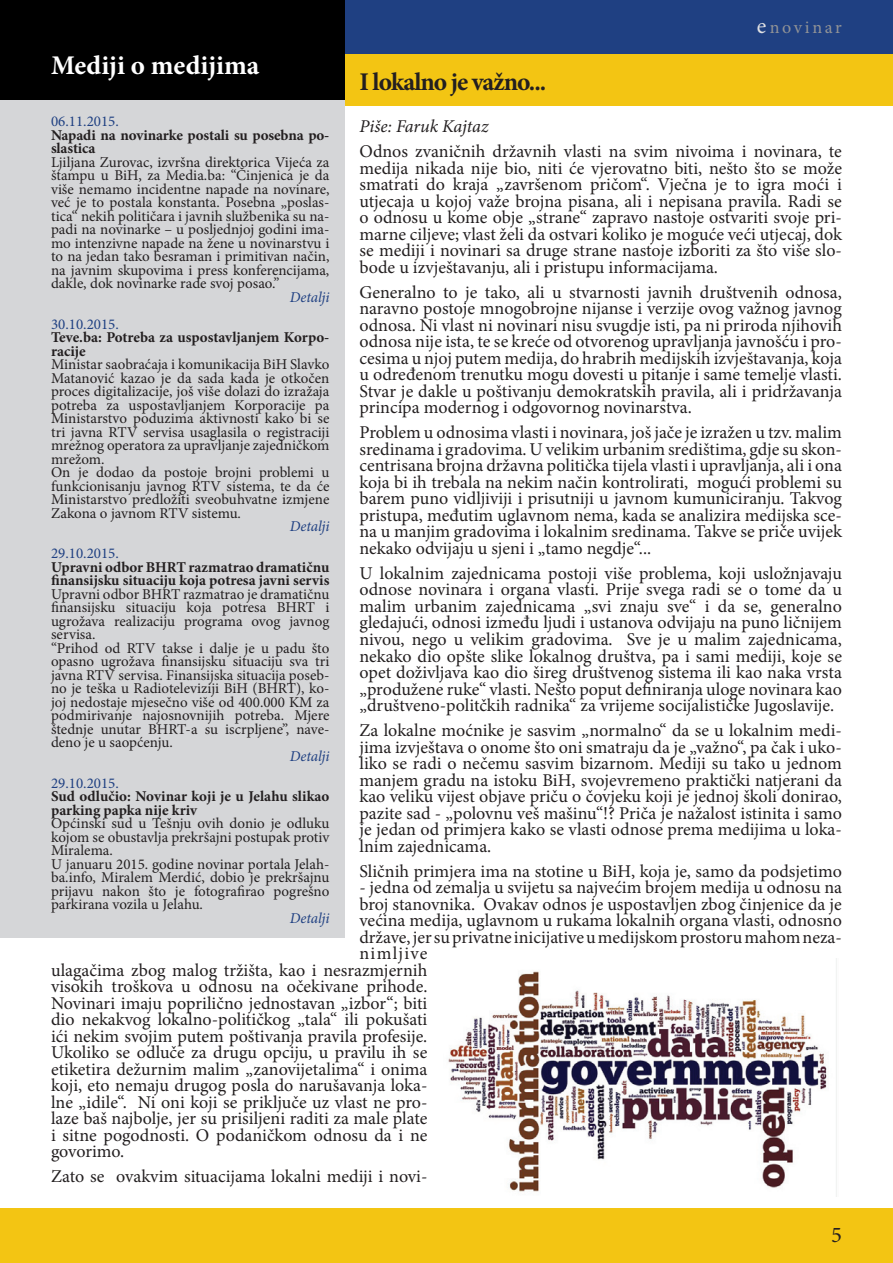
<style>
.page{position:relative;width:893px;height:1263px;background:#fff}
.page>*{position:absolute;margin:0;border:0;box-sizing:border-box;transform-origin:0 0}
.t1{font:700 27px "Minion Pro";color:#fff}
.t2{font:700 25.5px "Minion Pro";letter-spacing:-.04em;color:#231f20}
.t3{font:22.5px "Minion Pro";color:#231f20}
.t4{font:18px/16.5px "Minion Pro";color:#231f20;text-align:justify}
.t5{font:italic 18px "Minion Pro";letter-spacing:-.005em;color:#231f20}
.t6{font:18px "Minion Pro";letter-spacing:.145em;color:#919396}
.t7{font:18px "Minion Pro";letter-spacing:.07em;color:#231f20}
.t8{font:15px/13.5px "Minion Pro";color:#231f20}
.t9{font:700 15px/13.5px "Minion Pro";letter-spacing:-.005em;color:#231f20}
.t10{font:15px "Minion Pro";color:#1f4082}
.t11{font:italic 15px "Minion Pro";letter-spacing:-.01em;color:#1f4082}
.s1{font-size:22.5px;color:#e0e1e3}
</style>
<div class="page">
<div style="left:0;top:1209px;width:893px;height:54px;background:#f3c513"></div>
<div style="left:0;top:0;width:893px;height:54px;background:#1f4082"></div>
<div style="left:0;top:54px;width:893px;height:51px;background:#f3c513"></div>
<div style="left:0;top:0;width:344px;height:102px;background:#000"></div>
<div style="left:0;top:100px;width:344px;height:838px;background:#d5d6d8"></div>
<img style="left:448px;top:959px;width:389px;height:237px">
<p class="t6" style="left:757px;top:16px;width:87px"><span class="s1">e</span>novinar</p>
<h1 class="t1" style="left:51px;top:46px;width:210px">Mediji o medijima</h1>
<p class="t10" style="left:51px;top:112px;width:69px">06.11.2015.</p>
<p class="t9" style="left:51px;top:128px;width:280px">Napadi na novinarke postali su posebna po&shy;slastica</p>
<p class="t8" style="left:51px;top:155px;width:280px;text-align:justify">Ljiljana Zurovac, izvršna direktorica Vijeća za štampu u BiH, za Media.ba: “Činjenica je da više nemamo incidentne napade na novinare, već je to postala konstanta. Posebna „poslas&shy;tica“ nekih političara i javnih službenika su na&shy;padi na novinarke – u posljednjoj godini ima&shy;mo intenzivne napade na žene u novinarstvu i to na jedan tako besraman i primitivan način, na javnim skupovima i press konferencijama, dakle, dok novinarke rade svoj posao.”</p>
<p class="t11" style="left:290px;top:287px;width:41px">Detalji</p>
<p class="t10" style="left:51px;top:314px;width:69px">30.10.2015.</p>
<p class="t9" style="left:51px;top:331px;width:280px">Teve.ba: Potreba za uspostavljanjem Korpo&shy;racije</p>
<p class="t8" style="left:51px;top:358px;width:280px">Ministar saobraćaja i komunikacija BiH Slavko Matanović kazao je da sada kada je otkočen proces digitalizacije, još više dolazi do izražaja potreba za uspostavljanjem Korporacije pa Ministarstvo poduzima aktivnosti kako bi se tri javna RTV servisa usaglasila o registraciji mrežnog operatora za upravljanje zajedničkom mrežom.<br>On je dodao da postoje brojni problemi u funkcionisanju javnog RTV sistema, te da će Ministarstvo predložiti sveobuhvatne izmjene Zakona o javnom RTV sistemu.</p>
<p class="t11" style="left:290px;top:516px;width:41px">Detalji</p>
<p class="t10" style="left:51px;top:544px;width:69px">29.10.2015.</p>
<p class="t9" style="left:51px;top:560px;width:280px">Upravni odbor BHRT razmatrao dramatičnu finansijsku situaciju koja potresa javni servis</p>
<p class="t8" style="left:51px;top:587px;width:280px">Upravni odbor BHRT razmatrao je dramatičnu finansijsku situaciju koja potresa BHRT i ugrožava realizaciju programa ovog javnog servisa.<br>“Prihod od RTV takse i dalje je u padu što opasno ugrožava finansijsku situaciju sva tri javna RTV servisa. Finansijska situacija poseb&shy;no je teška u Radioteleviziji BiH (BHRT), ko&shy;joj nedostaje mjesečno više od 400.000 KM za podmirivanje najosnovnijih potreba. Mjere štednje unutar BHRT-a su iscrpljene”, nave&shy;deno je u saopćenju.</p>
<p class="t11" style="left:290px;top:746px;width:41px">Detalji</p>
<p class="t10" style="left:51px;top:773px;width:69px">29.10.2015.</p>
<p class="t9" style="left:51px;top:790px;width:280px">Sud odlučio: Novinar koji je u Jelahu slikao parking papka nije kriv</p>
<p class="t8" style="left:51px;top:817px;width:280px">Općinski sud u Tešnju ovih donio je odluku kojom se obustavlja prekršajni postupak protiv Miralema.<br>U januaru 2015. godine novinar portala Jelah&shy;ba.info, Miralem Merdić, dobio je prekršajnu prijavu nakon što je fotografirao pogrešno parkirana vozila u Jelahu.</p>
<p class="t11" style="left:290px;top:908px;width:41px">Detalji</p>
<h2 class="t2" style="left:359px;top:63px;width:188px">I lokalno je važno...</h2>
<p class="t5" style="left:359px;top:114px;width:131px">Piše: Faruk Kajtaz</p>
<p class="t4" style="left:359px;top:143px;width:484px">Odnos zvaničnih državnih vlasti na svim nivoima i novinara, te medija nikada nije bio, niti će vjerovatno biti, nešto što se može smatrati do kraja „završenom pričom“. Vječna je to igra moći i utjecaja u kojoj važe brojna pisana, ali i nepisana pravila. Radi se o odnosu u kome obje „strane“ zapravo nastoje ostvariti svoje pri&shy;marne ciljeve; vlast želi da ostvari koliko je moguće veći utjecaj, dok se mediji i novinari sa druge strane nastoje izboriti za što više slo&shy;bode u izvještavanju, ali i pristupu informacijama.</p>
<p class="t4" style="left:359px;top:284px;width:484px">Generalno to je tako, ali u stvarnosti javnih društvenih odnosa, naravno postoje mnogobrojne nijanse i verzije ovog važnog javnog odnosa. Ni vlast ni novinari nisu svugdje isti, pa ni priroda njihovih odnosa nije ista, te se kreće od otvorenog upravljanja javnošću i pro&shy;cesima u njoj putem medija, do hrabrih medijskih izvještavanja, koja u određenom trenutku mogu dovesti u pitanje i same temelje vlasti.<br>Stvar je dakle u poštivanju demokratskih pravila, ali i pridržavanja principa modernog i odgovornog novinarstva.</p>
<p class="t4" style="left:359px;top:424px;width:484px">Problem u odnosima vlasti i novinara, još jače je izražen u tzv. malim sredinama i gradovima. U velikim urbanim središtima, gdje su skon&shy;centrisana brojna državna politička tijela vlasti i upravljanja, ali i ona koja bi ih trebala na nekim način kontrolirati, mogući problemi su barem puno vidljiviji i prisutniji u javnom kumuniciranju. Takvog pristupa, međutim uglavnom nema, kada se analizira medijska sce&shy;na u manjim gradovima i lokalnim sredinama. Takve se priče uvijek nekako odvijaju u sjeni i „tamo negdje“...</p>
<p class="t4" style="left:359px;top:565px;width:484px">U lokalnim zajednicama postoji više problema, koji usložnjavaju odnose novinara i organa vlasti. Prije svega radi se o tome da u malim urbanim zajednicama „svi znaju sve“ i da se, generalno gledajući, odnosi između ljudi i ustanova odvijaju na puno ličnijem nivou, nego u velikim gradovima. Sve je u malim zajednicama, nekako dio opšte slike lokalnog društva, pa i sami mediji, koje se opet doživljava kao dio šireg društvenog sistema ili kao naka vrsta „produžene ruke“ vlasti. Nešto poput definiranja uloge novinara kao „društveno-politčkih radnika“ za vrijeme socijalističke Jugoslavije.</p>
<p class="t4" style="left:359px;top:722px;width:484px">Za lokalne moćnike je sasvim „normalno“ da se u lokalnim medi&shy;jima izvještava o onome što oni smatraju da je „važno“, pa čak i uko&shy;liko se radi o nečemu sasvim bizarnom. Mediji su tako u jednom manjem gradu na istoku BiH, svojevremeno praktički natjerani da kao veliku vijest objave priču o čovjeku koji je jednoj školi donirao, pazite sad - „polovnu veš mašinu“!? Priča je nažalost istinita i samo je jedan od primjera kako se vlasti odnose prema medijima u loka&shy;lnim zajednicama.</p>
<p class="t4" style="left:359px;top:863px;width:484px">Sličnih primjera ima na stotine u BiH, koja je, samo da podsjetimo</p>
<p class="t4" style="left:359px;top:879px;width:484px">- jedna od zemalja u svijetu sa najvećim brojem medija u odnosu na</p>
<p class="t4" style="left:359px;top:896px;width:484px">broj stanovnika. Ovakav odnos je uspostavljen zbog činjenice da je</p>
<p class="t4" style="left:359px;top:912px;width:484px">većina medija, uglavnom u rukama lokalnih organa vlasti, odnosno</p>
<p class="t4" style="left:359px;top:929px;width:484px">države, jer su privatne inicijative u medijskom prostoru mahom neza-</p>
<p class="t7" style="left:359px;top:941px;width:70px">nimljive</p>
<p class="t4" style="left:51px;top:962px;width:378px">ulagačima zbog malog tržišta, kao i nesrazmjernih</p>
<p class="t4" style="left:51px;top:978px;width:378px">visokih troškova u odnosu na očekivane prihode.</p>
<p class="t4" style="left:51px;top:995px;width:378px">Novinari imaju poprilično jednostavan „izbor“; biti</p>
<p class="t4" style="left:51px;top:1011px;width:378px">dio nekakvog lokalno-političkog „tala“ ili pokušati</p>
<p class="t4" style="left:51px;top:1028px;width:378px">ići nekim svojim putem poštivanja pravila profesije.</p>
<p class="t4" style="left:51px;top:1044px;width:378px">Ukoliko se odluče za drugu opciju, u pravilu ih se</p>
<p class="t4" style="left:51px;top:1061px;width:378px">etiketira dežurnim malim „zanovijetalima“ i onima</p>
<p class="t4" style="left:51px;top:1077px;width:378px">koji, eto nemaju drugog posla do narušavanja loka-</p>
<p class="t4" style="left:51px;top:1094px;width:378px">lne „idile“. Ni oni koji se priključe uz vlast ne pro-</p>
<p class="t4" style="left:51px;top:1110px;width:378px">laze baš najbolje, jer su prisiljeni raditi za male plate</p>
<p class="t4" style="left:51px;top:1127px;width:378px">i sitne pogodnosti. O podaničkom odnosu da i ne</p>
<p class="t4" style="left:51px;top:1143px;width:75px">govorimo.</p>
<p class="t4" style="left:51px;top:1168px;width:378px">Zato se ovakvim situacijama lokalni mediji i novi-</p>
<p class="t3" style="left:831px;top:1220px;width:12px">5</p>
</div>
